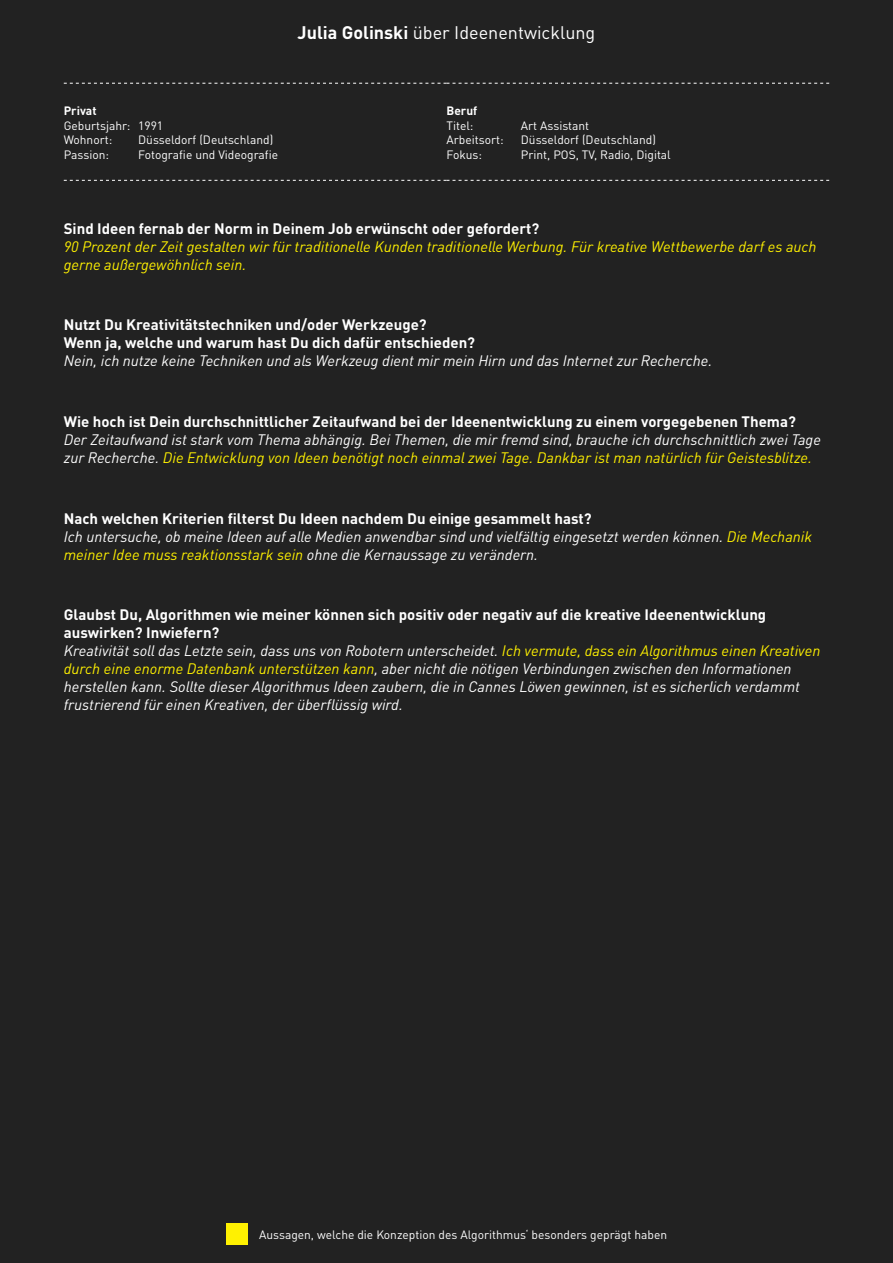
<style>
.page{position:relative;width:893px;height:1263px;background:#222}
.page>*{position:absolute;margin:0;border:0;box-sizing:border-box;transform-origin:0 0}
.t1{font:18px "DIN Pro";color:#fff}
.Interview_Antwort{font:italic 15px/18px "DIN Pro";color:#fff}
.Interview_Frage{font:700 15px/18px "DIN Pro";color:#fff}
.Interview_Antwort-2{font:italic 15px/18px "DIN Pro";color:#fff101}
.Intro{font:12px/14.4px "DIN Pro";color:#fff}
.s1{font-weight:700}
.s2{color:#fff101}
</style>
<div class="page">
<div style="left:226px;top:1224px;width:21px;height:21px;background:#fff101"></div>
<svg style="left:64px;top:83px;width:765px;height:1px"></svg>
<svg style="left:64px;top:180px;width:765px;height:1px"></svg>
<p class="t1" style="left:298px;top:18px;width:299px"><span class="s1">Julia Golinski</span> über Ideenentwicklung</p>
<p class="Intro" style="left:64px;top:103px;width:101px"><span class="s1">Privat<br></span>Geburtsjahr: 1991<br>Wohnort:</p>
<p class="Intro" style="left:138px;top:132px;width:137px">Düsseldorf (Deutschland)</p>
<p class="Intro" style="left:64px;top:146px;width:47px">Passion:</p>
<p class="Intro" style="left:138px;top:146px;width:141px">Fotografie und Videografie</p>
<p class="Intro" style="left:446px;top:103px;width:32px"><span class="s1">Beruf<br></span>Titel:</p>
<p class="Intro" style="left:521px;top:117px;width:70px">Art Assistant</p>
<p class="Intro" style="left:446px;top:132px;width:59px">Arbeitsort:</p>
<p class="Intro" style="left:521px;top:132px;width:137px">Düsseldorf (Deutschland)</p>
<p class="Intro" style="left:446px;top:146px;width:37px">Fokus:</p>
<p class="Intro" style="left:521px;top:146px;width:151px">Print, POS, TV, Radio, Digital</p>
<p class="Interview_Frage" style="left:64px;top:218px;width:477px">Sind Ideen fernab der Norm in Deinem Job erwünscht oder gefordert?</p>
<p class="Interview_Antwort-2" style="left:64px;top:236px;width:754px">90 Prozent der Zeit gestalten wir für traditionelle Kunden traditionelle Werbung. Für kreative Wettbewerbe darf es auch gerne außergewöhnlich sein.</p>
<p class="Interview_Frage" style="left:64px;top:314px;width:364px">Nutzt Du Kreativitätstechniken und/oder Werkzeuge?</p>
<p class="Interview_Frage" style="left:64px;top:332px;width:413px">Wenn ja, welche und warum hast Du dich dafür entschieden?</p>
<p class="Interview_Antwort" style="left:64px;top:351px;width:650px">Nein, ich nutze keine Techniken und als Werkzeug dient mir mein Hirn und das Internet zur Recherche.</p>
<p class="Interview_Frage" style="left:64px;top:411px;width:734px">Wie hoch ist Dein durchschnittlicher Zeitaufwand bei der Ideenentwicklung zu einem vorgegebenen Thema?</p>
<p class="Interview_Antwort" style="left:64px;top:429px;width:759px">Der Zeitaufwand ist stark vom Thema abhängig. Bei Themen, die mir fremd sind, brauche ich durchschnittlich zwei Tage zur Recherche. <span class="s2">Die Entwicklung von Ideen benötigt noch einmal zwei Tage. Dankbar ist man natürlich für Geistesblitze.</span></p>
<p class="Interview_Frage" style="left:64px;top:507px;width:529px">Nach welchen Kriterien filterst Du Ideen nachdem Du einige gesammelt hast?</p>
<p class="Interview_Antwort" style="left:64px;top:526px;width:750px">Ich untersuche, ob meine Ideen auf alle Medien anwendbar sind und vielfältig eingesetzt werden können. <span class="s2">Die Mechanik meiner Idee muss reaktionsstark sein</span> ohne die Kernaussage zu verändern.</p>
<p class="Interview_Frage" style="left:64px;top:604px;width:704px">Glaubst Du, Algorithmen wie meiner können sich positiv oder negativ auf die kreative Ideenentwicklung auswirken? Inwiefern?</p>
<p class="Interview_Antwort" style="left:64px;top:640px;width:758px">Kreativität soll das Letzte sein, dass uns von Robotern unterscheidet. <span class="s2">Ich vermute, dass ein Algorithmus einen Kreativen durch eine enorme Datenbank unterstützen kann</span>, aber nicht die nötigen Verbindungen zwischen den Informationen herstellen kann. Sollte dieser Algorithmus Ideen zaubern, die in Cannes Löwen gewinnen, ist es sicherlich verdammt frustrierend für einen Kreativen, der überflüssig wird.</p>
<p class="Intro" style="left:259px;top:1226px;width:409px">Aussagen, welche die Konzeption des Algorithmus‘ besonders geprägt haben</p>
</div>
